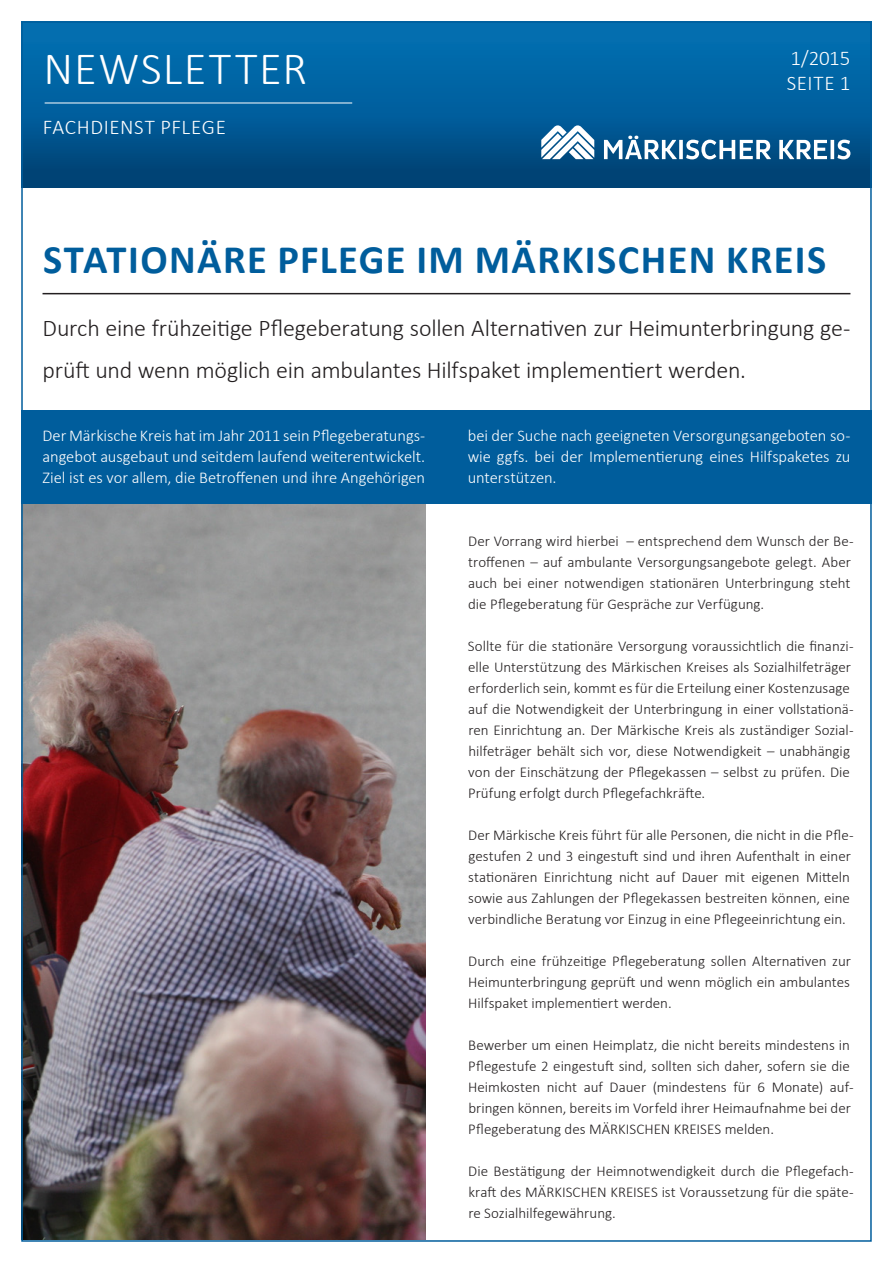
<style>
.page{position:relative;width:893px;height:1263px;background:#fff}
.page>*{position:absolute;margin:0;border:0;box-sizing:border-box;transform-origin:0 0}
.Headline_weiß{font:300 46.5px "Calibri";letter-spacing:.035em;color:#fff}
.Headline_schwarz{font:700 40.5px "Calibri";letter-spacing:.035em;color:#005d9c}
.Fließtext{font:300 24px/42px "Calibri";letter-spacing:-.01em;color:#231f20}
.Subheadline_weiß{font:300 21px "Calibri";letter-spacing:.025em;color:#fff}
.Fließtext_weiß{font:300 16.5px/21px "Calibri";letter-spacing:-.005em;color:#fff;text-align:justify}
.Fließtext-2{font:300 15px/21px "Calibri";color:#231f20}
</style>
<div class="page">
<div style="left:21px;top:21px;width:851px;height:166px;background:linear-gradient(to bottom,#0275ba,#004478)"></div>
<svg style="left:604px;top:136px;width:246px;height:23px"></svg>
<svg style="left:541px;top:125px;width:53px;height:34px"></svg>
<img style="left:24px;top:504px;width:401px;height:735px">
<hr style="left:45px;top:103px;width:307px;height:1px;background:#fff">
<hr style="left:43px;top:293px;width:807px;height:1px;background:#231f20">
<div style="left:21px;top:410px;width:851px;height:94px;background:#005d9c"></div>
<p class="Headline_weiß" style="left:43px;top:40px;width:265px">NEWSLETTER</p>
<p class="Subheadline_weiß" style="left:43px;top:114px;width:185px">FACHDIENST PFLEGE</p>
<p class="Subheadline_weiß" style="left:790px;top:45px;width:61px">1/2015</p>
<p class="Subheadline_weiß" style="left:787px;top:70px;width:65px">SEITE 1</p>
<p class="Headline_schwarz" style="left:43px;top:234px;width:784px">STATIONÄRE PFLEGE IM MÄRKISCHEN KREIS</p>
<p class="Fließtext" style="left:43px;top:307px;width:809px">Durch eine frühzeitige Pflegeberatung sollen Alternativen zur Heimunterbringung ge&shy;prüft und wenn möglich ein ambulantes Hilfspaket implementiert werden.</p>
<p class="Fließtext_weiß" style="left:43px;top:425px;width:384px">Der Märkische Kreis hat im Jahr 2011 sein Pflegeberatungs&shy;angebot ausgebaut und seitdem laufend weiterentwickelt.<br>Ziel ist es vor allem, die Betroffenen und ihre Angehörigen</p>
<p class="Fließtext_weiß" style="left:468px;top:425px;width:384px">bei der Suche nach geeigneten Versorgungsangeboten so&shy;wie ggfs. bei der Implementierung eines Hilfspaketes zu unterstützen.</p>
<p class="Fließtext-2" style="left:468px;top:530px;width:387px">Der Vorrang wird hierbei – entsprechend dem Wunsch der Be&shy;troffenen – auf ambulante Versorgungsangebote gelegt. Aber auch bei einer notwendigen stationären Unterbringung steht die Pflegeberatung für Gespräche zur Verfügung.</p>
<p class="Fließtext-2" style="left:468px;top:635px;width:387px">Sollte für die stationäre Versorgung voraussichtlich die finanzi&shy;elle Unterstützung des Märkischen Kreises als Sozialhilfeträger erforderlich sein, kommt es für die Erteilung einer Kostenzusage auf die Notwendigkeit der Unterbringung in einer vollstationä&shy;ren Einrichtung an. Der Märkische Kreis als zuständiger Sozial&shy;hilfeträger behält sich vor, diese Notwendigkeit – unabhängig von der Einschätzung der Pflegekassen – selbst zu prüfen. Die Prüfung erfolgt durch Pflegefachkräfte.</p>
<p class="Fließtext-2" style="left:468px;top:824px;width:387px">Der Märkische Kreis führt für alle Personen, die nicht in die Pfle&shy;gestufen 2 und 3 eingestuft sind und ihren Aufenthalt in einer stationären Einrichtung nicht auf Dauer mit eigenen Mitteln sowie aus Zahlungen der Pflegekassen bestreiten können, eine verbindliche Beratung vor Einzug in eine Pflegeeinrichtung ein.</p>
<p class="Fließtext-2" style="left:468px;top:950px;width:384px;text-align:justify">Durch eine frühzeitige Pflegeberatung sollen Alternativen zur Heimunterbringung geprüft und wenn möglich ein ambulantes Hilfspaket implementiert werden.</p>
<p class="Fließtext-2" style="left:468px;top:1034px;width:387px">Bewerber um einen Heimplatz, die nicht bereits mindestens in Pflegestufe 2 eingestuft sind, sollten sich daher, sofern sie die Heimkosten nicht auf Dauer (mindestens für 6 Monate) auf&shy;bringen können, bereits im Vorfeld ihrer Heimaufnahme bei der Pflegeberatung des MÄRKISCHEN KREISES melden.</p>
<p class="Fließtext-2" style="left:468px;top:1160px;width:387px;text-align:justify">Die Bestätigung der Heimnotwendigkeit durch die Pflegefach&shy;kraft des MÄRKISCHEN KREISES ist Voraussetzung für die späte&shy;re Sozialhilfegewährung.</p>
</div>
